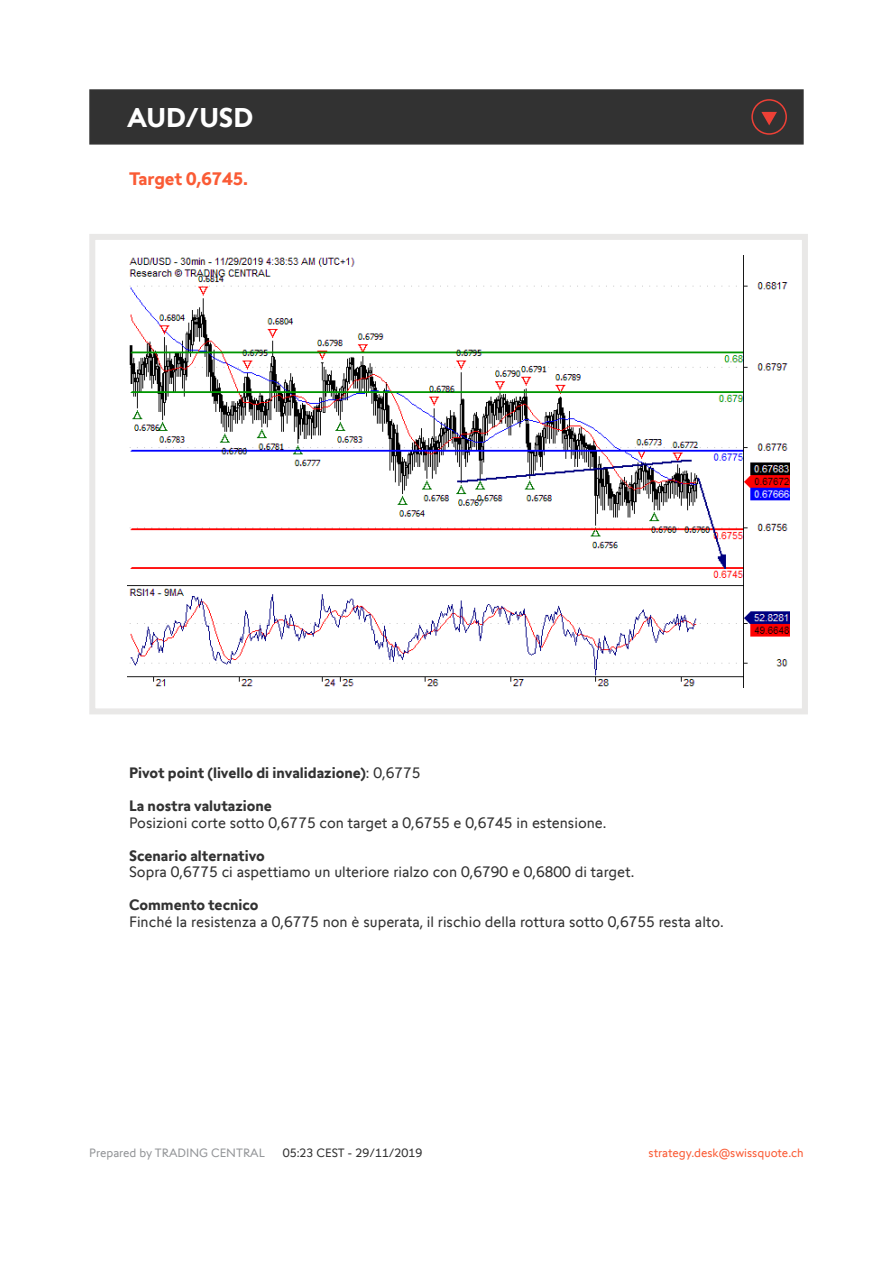
<style>
.page{position:relative;width:893px;height:1263px;background:#fff}
.page>*{position:absolute;margin:0;border:0;box-sizing:border-box;transform-origin:0 0}
.t1{font:700 27px "Swissquote CT";color:#fff}
.t2{font:700 18px "Swissquote CT";color:#fa5b35}
.t3{font:15px "Swissquote CT";color:#323232}
.t4{font:700 15px "Swissquote CT";color:#323232}
.t5{font:12px "Swissquote CT";color:#fa5b35}
.t6{font:12px "Swissquote CT";color:#939598}
.t7{font:12px "Swissquote CT";color:#323232}
.s1{font-weight:400}
</style>
<div class="page">
<div style="left:89px;top:234px;width:719px;height:480px;border:6px solid #e9e8e7"></div>
<div style="left:89px;top:89px;width:715px;height:56px;background:#323232;border:2px solid #323232"></div>
<img style="left:128px;top:255px;width:661px;height:432px">
<svg style="left:751px;top:99px;width:36px;height:36px"></svg>
<h1 class="t1" style="left:128px;top:101px;width:127px">AUD/USD</h1>
<p class="t2" style="left:129px;top:168px;width:121px">Target 0,6745.</p>
<p class="t4" style="left:129px;top:764px;width:293px">Pivot point (livello di invalidazione)<span class="s1">: 0,6775</span></p>
<p class="t4" style="left:129px;top:797px;width:144px">La nostra valutazione</p>
<p class="t3" style="left:129px;top:814px;width:479px">Posizioni corte sotto 0,6775 con target a 0,6755 e 0,6745 in estensione.</p>
<p class="t4" style="left:129px;top:846px;width:137px">Scenario alternativo</p>
<p class="t3" style="left:129px;top:863px;width:507px">Sopra 0,6775 ci aspettiamo un ulteriore rialzo con 0,6790 e 0,6800 di target.</p>
<p class="t4" style="left:129px;top:896px;width:131px">Commento tecnico</p>
<p class="t3" style="left:129px;top:913px;width:596px">Finché la resistenza a 0,6775 non è superata, il rischio della rottura sotto 0,6755 resta alto.</p>
<p class="t6" style="left:89px;top:1145px;width:177px">Prepared by TRADING CENTRAL</p>
<p class="t7" style="left:283px;top:1145px;width:141px">05:23 CEST - 29/11/2019</p>
<p class="t5" style="left:649px;top:1145px;width:157px">strategy.desk@swissquote.ch</p>
</div>
